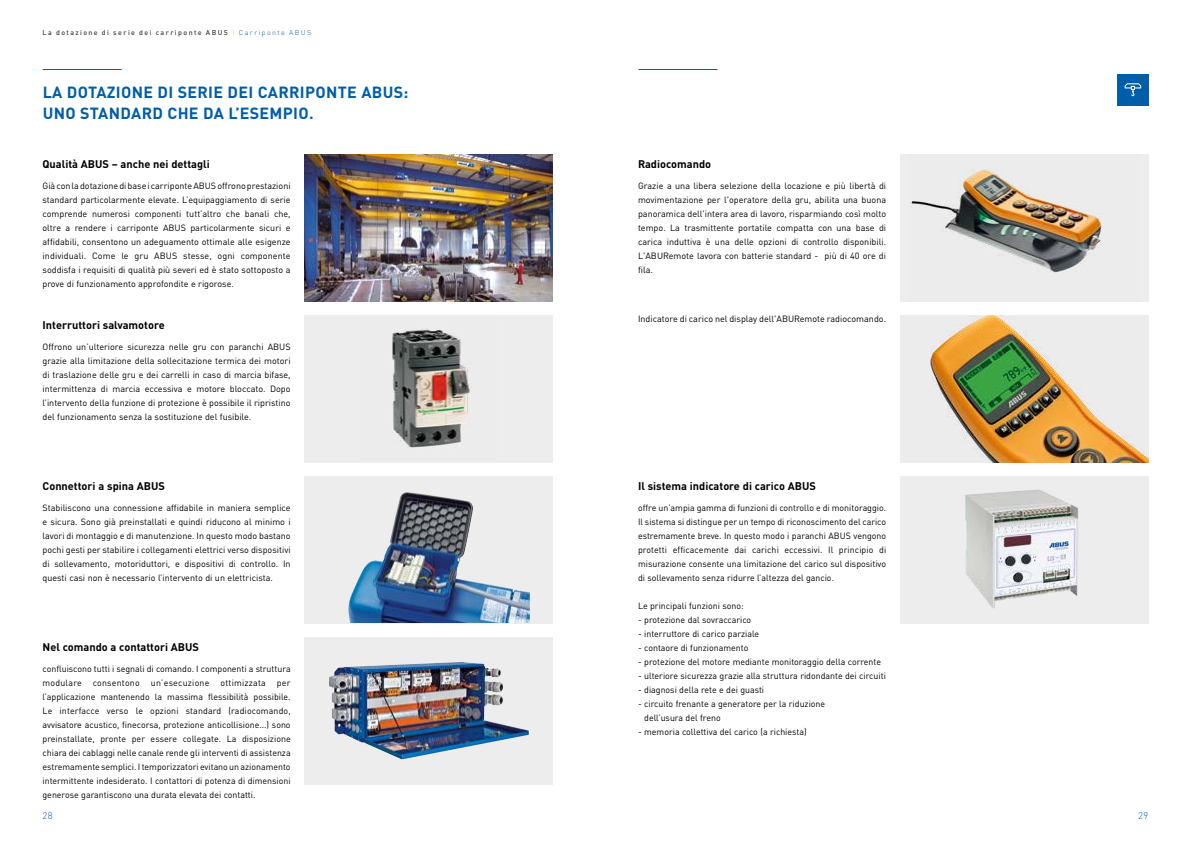
<style>
.page{position:relative;width:1191px;height:842px;background:#fff}
.page>*{position:absolute;margin:0;border:0;box-sizing:border-box;transform-origin:0 0}
.t1{font:700 16px/21px "DIN Pro";letter-spacing:.02em;color:#005da9}
.t2{font:700 11px "DIN Pro";color:#000}
.t3{font:300 9.5px "DIN Pro";color:#005da9}
.t4{font:9px/14px "DIN Pro";color:#000;text-align:justify}
.t5{font:500 7px "DIN Pro";letter-spacing:.2em;color:#3c3c3b}
.s1{font-weight:300;color:#f9b000}
.s2{font-weight:300;color:#005da9}
</style>
<div class="page">
<div style="left:1117px;top:74px;width:31px;height:31px;background:#005da9"></div>
<svg style="left:1124px;top:83px;width:17px;height:13px"></svg>
<div style="left:305px;top:315px;width:248px;height:147px;background:#ededed"></div>
<div style="left:305px;top:637px;width:248px;height:147px;background:#ededed"></div>
<img style="left:392px;top:329px;width:78px;height:119px">
<div style="left:305px;top:476px;width:248px;height:147px;background:#ededed"></div>
<img style="left:348px;top:492px;width:182px;height:131px">
<img style="left:329px;top:662px;width:200px;height:97px">
<img style="left:305px;top:154px;width:248px;height:147px">
<img style="left:900px;top:315px;width:248px;height:147px">
<div style="left:900px;top:154px;width:248px;height:147px;background:#ededed"></div>
<img style="left:910px;top:169px;width:192px;height:104px">
<div style="left:900px;top:476px;width:248px;height:147px;background:#ededed"></div>
<img style="left:965px;top:489px;width:113px;height:119px">
<hr style="left:43px;top:69px;width:78px;height:1px;background:#005da9">
<hr style="left:639px;top:69px;width:78px;height:1px;background:#005da9">
<p class="t5" style="left:43px;top:27px;width:270px">La dotazione di serie dei carriponte ABUS <span class="s1">|</span> <span class="s2">Carriponte ABUS</span></p>
<h1 class="t1" style="left:43px;top:80px;width:367px">LA DOTAZIONE DI SERIE DEI CARRIPONTE ABUS:<br>UNO STANDARD CHE DA L’ESEMPIO.</h1>
<p class="t2" style="left:43px;top:155px;width:169px">Qualità ABUS – anche nei dettagli</p>
<p class="t4" style="left:43px;top:178px;width:250px">Già con la dotazione di base i carriponte ABUS offrono prestazioni standard particolarmente elevate. L’equipaggiamento di serie comprende numerosi componenti tutt’altro che banali che, oltre a rendere i carriponte ABUS particolarmente sicuri e affidabili, consentono un adeguamento ottimale alle esigenze individuali. Come le gru ABUS stesse, ogni componente soddisfa i requisiti di qualità più severi ed è stato sottoposto a prove di funzionamento approfondite e rigorose.</p>
<p class="t2" style="left:43px;top:316px;width:124px">Interruttori salvamotore</p>
<p class="t4" style="left:43px;top:339px;width:250px">Offrono un’ulteriore sicurezza nelle gru con paranchi ABUS grazie alla limitazione della sollecitazione termica dei motori di traslazione delle gru e dei carrelli in caso di marcia bifase, intermittenza di marcia eccessiva e motore bloccato. Dopo l’intervento della funzione di protezione è possibile il ripristino del funzionamento senza la sostituzione del fusibile.</p>
<p class="t2" style="left:43px;top:477px;width:124px">Connettori a spina ABUS</p>
<p class="t4" style="left:43px;top:500px;width:250px">Stabiliscono una connessione affidabile in maniera semplice e sicura. Sono già preinstallati e quindi riducono al minimo i lavori di montaggio e di manutenzione. In questo modo bastano pochi gesti per stabilire i collegamenti elettrici verso dispositivi di sollevamento, motoriduttori, e dispositivi di controllo. In questi casi non è necessario l’intervento di un elettricista.</p>
<p class="t2" style="left:43px;top:638px;width:158px">Nel comando a contattori ABUS</p>
<p class="t4" style="left:43px;top:661px;width:250px">confluiscono tutti i segnali di comando. I componenti a struttura modulare consentono un’esecuzione ottimizzata per l’applicazione mantenendo la massima flessibilità possibile.<br>Le interfacce verso le opzioni standard (radiocomando, avvisatore acustico, finecorsa, protezione anticollisione...) sono preinstallate, pronte per essere collegate. La disposizione chiara dei cablaggi nelle canale rende gli interventi di assistenza estremamente semplici. I temporizzatori evitano un azionamento intermittente indesiderato. I contattori di potenza di dimensioni generose garantiscono una durata elevata dei contatti.</p>
<p class="t2" style="left:638px;top:155px;width:75px">Radiocomando</p>
<p class="t4" style="left:638px;top:178px;width:250px">Grazie a una libera selezione della locazione e più libertà di movimentazione per l'operatore della gru, abilita una buona panoramica dell'intera area di lavoro, risparmiando così molto tempo. La trasmittente portatile compatta con una base di carica induttiva è una delle opzioni di controllo disponibili.<br>L'ABURemote lavora con batterie standard - più di 40 ore di fila.</p>
<p class="t4" style="left:638px;top:311px;width:250px">Indicatore di carico nel display dell'ABURemote radiocomando.</p>
<p class="t2" style="left:638px;top:477px;width:179px">Il sistema indicatore di carico ABUS</p>
<p class="t4" style="left:638px;top:500px;width:250px">offre un’ampia gamma di funzioni di controllo e di monitoraggio.<br>Il sistema si distingue per un tempo di riconoscimento del carico estremamente breve. In questo modo i paranchi ABUS vengono protetti efficacemente dai carichi eccessivi. Il principio di misurazione consente una limitazione del carico sul dispositivo di sollevamento senza ridurre l’altezza del gancio.</p>
<p class="t4" style="left:638px;top:598px;width:107px">Le principali funzioni sono:</p>
<p class="t4" style="left:638px;top:612px;width:115px">- protezione dal sovraccarico</p>
<p class="t4" style="left:638px;top:626px;width:123px">- interruttore di carico parziale</p>
<p class="t4" style="left:638px;top:640px;width:112px">- contaore di funzionamento</p>
<p class="t4" style="left:638px;top:654px;width:244px">- protezione del motore mediante monitoraggio della corrente</p>
<p class="t4" style="left:638px;top:668px;width:249px">- ulteriore sicurezza grazie alla struttura ridondante dei circuiti</p>
<p class="t4" style="left:638px;top:682px;width:128px">- diagnosi della rete e dei guasti</p>
<p class="t4" style="left:644px;top:696px;width:182px;text-indent:-6px">- circuito frenante a generatore per la riduzione dell’usura del freno</p>
<p class="t4" style="left:638px;top:724px;width:170px">- memoria collettiva del carico (a richiesta)</p>
<p class="t3" style="left:43px;top:808px;width:12px">28</p>
<p class="t3" style="left:1138px;top:808px;width:12px">29</p>
</div>
